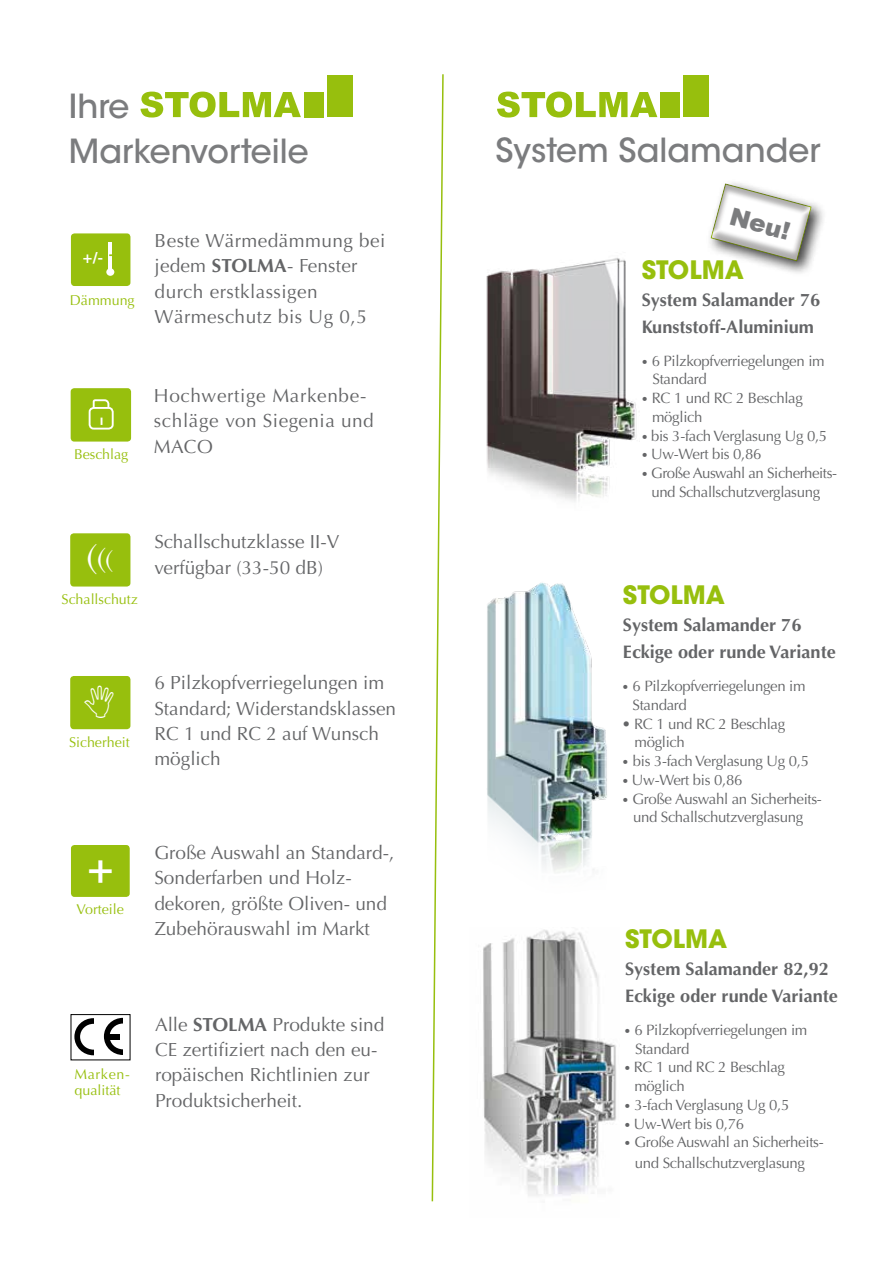
<style>
.page{position:relative;width:893px;height:1263px;background:#fff}
.page>*{position:absolute;margin:0;border:0;box-sizing:border-box;transform-origin:0 0}
.t1{font:500 33px/45px "ITC Avant Garde Std";color:#7b7c7e}
.t2{font:700 25.2px "ITC Avant Garde Std";color:#97bf0d}
.t3{font:900 24.3px "Arial";color:#7b7c7e}
.t4{font:19.05px/25.3px "Optima";color:#646567}
.t5{font:19.05px/25.3px "Optima";letter-spacing:.025em;color:#646567}
.t6{font:19.05px/25.3px "Optima";letter-spacing:.035em;color:#646567}
.t7{font:700 18.15px/27px "Optima";color:#646567}
.t8{font:700 16.05px "Myriad Pro";color:#fff}
.t9{font:15px/18.8px "Optima";letter-spacing:-.02em;color:#646567}
.t10{font:14.25px/15.9px "Optima";color:#97bf0d}
.s1{font-weight:700}
.s2{font-size:12px}
</style>
<div class="page">
<svg style="left:431px;top:74px;width:13px;height:1128px"></svg>
<svg style="left:497px;top:92px;width:160px;height:26px"></svg>
<div style="left:683px;top:75px;width:26px;height:42px;background:#97bf0d"></div>
<div style="left:661px;top:92px;width:19px;height:25px;background:#97bf0d"></div>
<div style="left:706px;top:179px;width:122px;height:98px;background:#000;opacity:.75"></div>
<svg style="left:708px;top:180px;width:106px;height:82px"></svg>
<img style="left:486px;top:258px;width:151px;height:244px">
<img style="left:487px;top:582px;width:120px;height:291px">
<img style="left:483px;top:929px;width:133px;height:267px">
<div style="left:71px;top:388px;width:60px;height:54px;background:#97bf0d;border-radius:4px"></div>
<div style="left:89px;top:407px;width:25px;height:23px;border:2px solid #fff;border-radius:4px"></div>
<svg style="left:92px;top:399px;width:18px;height:10px"></svg>
<div style="left:71px;top:845px;width:59px;height:52px;background:#97bf0d;border-radius:4px"></div>
<div style="left:71px;top:233px;width:59px;height:53px;background:#97bf0d;border-radius:4px"></div>
<div style="left:106px;top:268px;width:8px;height:8px;background:#fff;border-radius:50%"></div>
<svg style="left:108px;top:243px;width:5px;height:26px"></svg>
<div style="left:70px;top:533px;width:60px;height:53px;background:#97bf0d;border-radius:4px"></div>
<div style="left:70px;top:676px;width:60px;height:53px;background:#97bf0d;border-radius:4px"></div>
<div style="left:74px;top:1018px;width:39px;height:37px;border:6px solid #000;border-radius:50%"></div>
<div style="left:94px;top:1017px;width:19px;height:41px;background:#fff"></div>
<div style="left:104px;top:1018px;width:38px;height:37px;border:6px solid #000;border-radius:50%"></div>
<div style="left:123px;top:1016px;width:20px;height:41px;background:#fff"></div>
<div style="left:109px;top:1034px;width:10px;height:6px;background:#000"></div>
<div style="left:71px;top:1014px;width:59px;height:46px;border:1px solid #000"></div>
<svg style="left:140px;top:92px;width:161px;height:26px"></svg>
<div style="left:327px;top:75px;width:26px;height:42px;background:#97bf0d"></div>
<div style="left:304px;top:92px;width:19px;height:25px;background:#97bf0d"></div>
<h1 class="t1" style="left:69px;top:84px;width:241px">Ihre<br>Markenvorteile</h1>
<p class="t8" style="left:83px;top:248px;width:22px">+/-</p>
<p class="t10" style="left:70px;top:292px;width:66px">Dämmung</p>
<p class="t5" style="left:155px;top:228px;width:232px">Beste Wärmedämmung bei jedem <span class="s1">STOLMA</span>- Fenster durch erstklassigen<br>Wärmeschutz bis Ug 0,5</p>
<p class="t10" style="left:74px;top:446px;width:56px">Beschlag</p>
<p class="t6" style="left:154px;top:383px;width:221px">Hochwertige Markenbe&shy;schläge von Siegenia und</p>
<p class="t4" style="left:154px;top:434px;width:60px">MACO</p>
<p class="t10" style="left:62px;top:592px;width:78px">Schallschutz</p>
<p class="t4" style="left:154px;top:529px;width:187px">Schallschutzklasse II-V verfügbar (33-50 dB)</p>
<p class="t10" style="left:69px;top:734px;width:62px">Sicherheit</p>
<p class="t4" style="left:154px;top:670px;width:243px">6 Pilzkopfverriegelungen im<br>Standard; Widerstandsklassen<br>RC 1 und RC 2 auf Wunsch möglich</p>
<p class="t10" style="left:76px;top:901px;width:49px">Vorteile</p>
<p class="t4" style="left:154px;top:840px;width:242px">Große Auswahl an Standard-,<br>Sonderfarben und Holz&shy;dekoren, größte Oliven- und<br>Zubehörauswahl im Markt</p>
<p class="t10" style="left:74px;top:1067px;width:57px">Marken&shy;qualität</p>
<p class="t4" style="left:155px;top:1012px;width:231px">Alle <span class="s1">STOLMA</span> Produkte sind<br>CE zertifiziert nach den eu&shy;ropäischen Richtlinien zur<br>Produktsicherheit.</p>
<h1 class="t1" style="left:495px;top:127px;width:327px">System Salamander</h1>
<h3 class="t3" style="left:735px;top:199px;width:63px;rotate:15deg">Neu!</h3>
<h2 class="t2" style="left:642px;top:253px;width:104px">STOLMA</h2>
<p class="t7" style="left:642px;top:286px;width:180px">System Salamander 76<br>Kunststoff-Aluminium</p>
<p class="t9" style="left:653px;top:351px;width:174px;text-indent:-12px"><span class="s2">•</span> 6 Pilzkopfverriegelungen im<br>Standard</p>
<p class="t9" style="left:652px;top:389px;width:152px;text-indent:-11px"><span class="s2">•</span> RC 1 und RC 2 Beschlag möglich</p>
<p class="t9" style="left:641px;top:426px;width:188px"><span class="s2">•</span> bis 3-fach Verglasung Ug 0,5</p>
<p class="t9" style="left:641px;top:445px;width:122px"><span class="s2">•</span> Uw-Wert bis 0,86</p>
<p class="t9" style="left:641px;top:464px;width:198px;text-align:center"><span class="s2">•</span> Große Auswahl an Sicherheits&shy;und Schallschutzverglasung</p>
<h2 class="t2" style="left:623px;top:578px;width:104px">STOLMA</h2>
<p class="t7" style="left:623px;top:611px;width:214px">System Salamander 76<br>Eckige oder runde Variante</p>
<p class="t9" style="left:633px;top:677px;width:174px;text-indent:-11px"><span class="s2">•</span> 6 Pilzkopfverriegelungen im<br>Standard</p>
<p class="t9" style="left:634px;top:714px;width:152px;text-indent:-13px">• RC 1 und RC 2 Beschlag möglich</p>
<p class="t9" style="left:622px;top:752px;width:189px"><span class="s2">•</span> bis 3-fach Verglasung Ug 0,5</p>
<p class="t9" style="left:622px;top:771px;width:122px"><span class="s2">•</span> Uw-Wert bis 0,86</p>
<p class="t9" style="left:622px;top:789px;width:201px;text-align:center"><span class="s2">•</span> Große Auswahl an Sicherheits&shy;und Schallschutzverglasung</p>
<h2 class="t2" style="left:625px;top:922px;width:104px">STOLMA</h2>
<p class="t7" style="left:625px;top:955px;width:214px">System Salamander 82,92<br>Eckige oder runde Variante</p>
<p class="t9" style="left:635px;top:1021px;width:174px;text-indent:-12px"><span class="s2">•</span> 6 Pilzkopfverriegelungen im<br>Standard</p>
<p class="t9" style="left:634px;top:1058px;width:152px;text-indent:-11px"><span class="s2">•</span> RC 1 und RC 2 Beschlag möglich</p>
<p class="t9" style="left:624px;top:1096px;width:167px"><span class="s2">•</span> 3-fach Verglasung Ug 0,5</p>
<p class="t9" style="left:624px;top:1114px;width:122px"><span class="s2">•</span> Uw-Wert bis 0,76</p>
<p class="t9" style="left:624px;top:1132px;width:201px;line-height:21px;text-align:center"><span class="s2">•</span> Große Auswahl an Sicherheits&shy;und Schallschutzverglasung</p>
</div>
